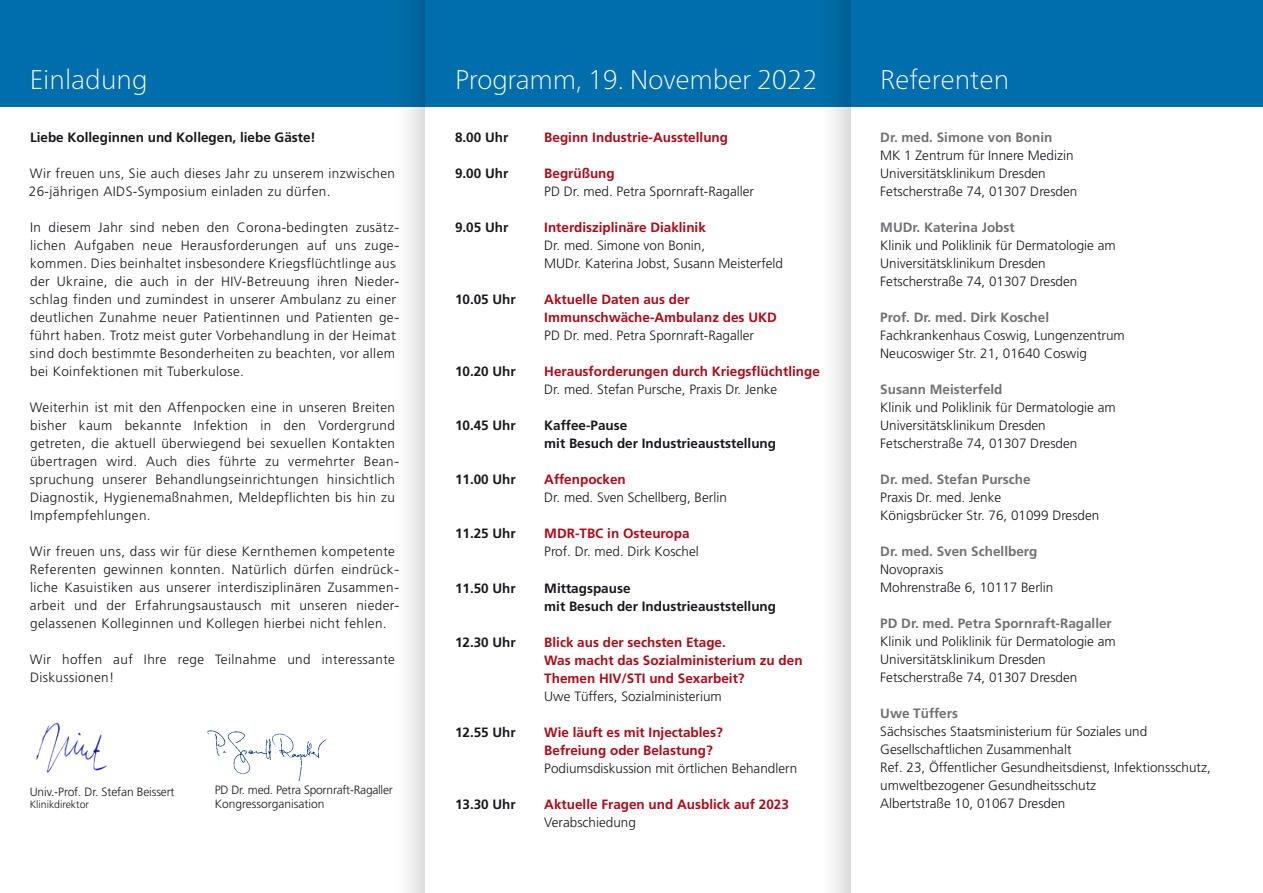
<style>
.page{position:relative;width:1263px;height:893px;background:#fff}
.page>*{position:absolute;margin:0;border:0;box-sizing:border-box;transform-origin:0 0}
.t1{font:100 27px "Frutiger Neue LT Pro";letter-spacing:-.01em;color:#fff}
.t2{font:300 13.5px/18px "Frutiger LT";letter-spacing:.03em;color:#1a171c}
.t3{font:300 13.5px/18px "Frutiger LT";color:#1a171c}
.t4{font:700 13.5px/18px "Frutiger LT";color:#af0917}
.t5{font:700 13.5px/18px "Frutiger LT";color:#1a171c}
.t6{font:700 13.5px "Frutiger LT";color:#707173}
.t7{font:300 12px/14.4px "Frutiger LT";letter-spacing:-.01em;color:#1a171c}
.t8{font:300 10.5px "Frutiger LT";color:#1a171c}
</style>
<div class="page">
<div style="left:0;top:0;width:1263px;height:106px;background:#006eab"></div>
<img style="left:36px;top:722px;width:71px;height:51px">
<img style="left:207px;top:730px;width:120px;height:51px">
<svg style="left:821px;top:0;width:29px;height:893px"></svg>
<svg style="left:395px;top:0;width:30px;height:893px"></svg>
<h1 class="t1" style="left:30px;top:64px;width:119px">Einladung</h1>
<h1 class="t1" style="left:455px;top:64px;width:364px">Programm, 19. November 2022</h1>
<h1 class="t1" style="left:880px;top:64px;width:130px">Referenten</h1>
<p class="t5" style="left:455px;top:128px;width:55px">8.00 Uhr</p>
<p class="t4" style="left:544px;top:128px;width:185px">Beginn Industrie-Ausstellung</p>
<p class="t5" style="left:455px;top:164px;width:55px">9.00 Uhr</p>
<p class="t4" style="left:544px;top:164px;width:72px">Begrüßung</p>
<p class="t3" style="left:544px;top:183px;width:211px">PD Dr. med. Petra Spornraft-Ragaller</p>
<p class="t5" style="left:455px;top:218px;width:55px">9.05 Uhr</p>
<p class="t4" style="left:544px;top:218px;width:163px">Interdisziplinäre Diaklinik</p>
<p class="t3" style="left:544px;top:237px;width:240px">Dr. med. Simone von Bonin,<br>MUDr. Katerina Jobst, Susann Meisterfeld</p>
<p class="t5" style="left:455px;top:291px;width:62px">10.05 Uhr</p>
<p class="t4" style="left:544px;top:291px;width:234px">Aktuelle Daten aus der<br>Immunschwäche-Ambulanz des UKD</p>
<p class="t3" style="left:544px;top:327px;width:211px">PD Dr. med. Petra Spornraft-Ragaller</p>
<p class="t5" style="left:455px;top:363px;width:62px">10.20 Uhr</p>
<p class="t4" style="left:544px;top:363px;width:277px">Herausforderungen durch Kriegsflüchtlinge</p>
<p class="t3" style="left:544px;top:381px;width:235px">Dr. med. Stefan Pursche, Praxis Dr. Jenke</p>
<p class="t5" style="left:455px;top:417px;width:62px">10.45 Uhr</p>
<p class="t5" style="left:544px;top:417px;width:233px">Kaffee-Pause<br>mit Besuch der Industrieauststellung</p>
<p class="t5" style="left:455px;top:471px;width:62px">11.00 Uhr</p>
<p class="t4" style="left:544px;top:471px;width:83px">Affenpocken</p>
<p class="t3" style="left:544px;top:489px;width:184px">Dr. med. Sven Schellberg, Berlin</p>
<p class="t5" style="left:455px;top:525px;width:62px">11.25 Uhr</p>
<p class="t4" style="left:544px;top:525px;width:147px">MDR-TBC in Osteuropa</p>
<p class="t3" style="left:544px;top:543px;width:156px">Prof. Dr. med. Dirk Koschel</p>
<p class="t5" style="left:455px;top:579px;width:62px">11.50 Uhr</p>
<p class="t5" style="left:544px;top:579px;width:233px">Mittagspause<br>mit Besuch der Industrieauststellung</p>
<p class="t5" style="left:455px;top:633px;width:62px">12.30 Uhr</p>
<p class="t4" style="left:544px;top:633px;width:260px">Blick aus der sechsten Etage.<br>Was macht das Sozialministerium zu den<br>Themen HIV/STI und Sexarbeit?</p>
<p class="t3" style="left:544px;top:687px;width:179px">Uwe Tüffers, Sozialministerium</p>
<p class="t5" style="left:455px;top:723px;width:62px">12.55 Uhr</p>
<p class="t4" style="left:544px;top:723px;width:180px">Wie läuft es mit Injectables?<br>Befreiung oder Belastung?</p>
<p class="t3" style="left:544px;top:759px;width:255px">Podiumsdiskussion mit örtlichen Behandlern</p>
<p class="t5" style="left:455px;top:795px;width:62px">13.30 Uhr</p>
<p class="t4" style="left:544px;top:795px;width:246px">Aktuelle Fragen und Ausblick auf 2023</p>
<p class="t3" style="left:544px;top:813px;width:93px">Verabschiedung</p>
<p class="t5" style="left:30px;top:129px;width:287px">Liebe Kolleginnen und Kollegen, liebe Gäste!</p>
<p class="t2" style="left:29px;top:165px;width:368px">Wir freuen uns, Sie auch dieses Jahr zu unserem inzwischen<br>26-jährigen AIDS-Symposium einladen zu dürfen.</p>
<p class="t2" style="left:30px;top:219px;width:370px">In diesem Jahr sind neben den Corona-bedingten zusätz&shy;lichen Aufgaben neue Herausforderungen auf uns zuge&shy;kommen. Dies beinhaltet insbesondere Kriegsflüchtlinge aus der Ukraine, die auch in der HIV-Betreuung ihren Nieder&shy;schlag finden und zumindest in unserer Ambulanz zu einer deutlichen Zunahme neuer Patientinnen und Patienten ge&shy;führt haben. Trotz meist guter Vorbehandlung in der Heimat sind doch bestimmte Besonderheiten zu beachten, vor allem bei Koinfektionen mit Tuberkulose.</p>
<p class="t2" style="left:30px;top:399px;width:370px">Weiterhin ist mit den Affenpocken eine in unseren Breiten bisher kaum bekannte Infektion in den Vordergrund getreten, die aktuell überwiegend bei sexuellen Kontakten übertragen wird. Auch dies führte zu vermehrter Bean&shy;spruchung unserer Behandlungseinrichtungen hinsichtlich Diagnostik, Hygienemaßnahmen, Meldepflichten bis hin zu Impfempfehlungen.</p>
<p class="t2" style="left:30px;top:543px;width:370px">Wir freuen uns, dass wir für diese Kernthemen kompetente Referenten gewinnen konnten. Natürlich dürfen eindrück&shy;liche Kasuistiken aus unserer interdisziplinären Zusammen&shy;arbeit und der Erfahrungsaustausch mit unseren nieder&shy;gelassenen Kolleginnen und Kollegen hierbei nicht fehlen.</p>
<p class="t2" style="left:30px;top:651px;width:367px">Wir hoffen auf Ihre rege Teilnahme und interessante<br>Diskussionen!</p>
<p class="t6" style="left:880px;top:130px;width:174px">Dr. med. Simone von Bonin</p>
<p class="t3" style="left:880px;top:147px;width:199px">MK 1 Zentrum für Innere Medizin<br>Universitätsklinikum Dresden<br>Fetscherstraße 74, 01307 Dresden</p>
<p class="t6" style="left:880px;top:220px;width:136px">MUDr. Katerina Jobst</p>
<p class="t3" style="left:880px;top:237px;width:237px">Klinik und Poliklinik für Dermatologie am<br>Universitätsklinikum Dresden<br>Fetscherstraße 74, 01307 Dresden</p>
<p class="t6" style="left:880px;top:310px;width:170px">Prof. Dr. med. Dirk Koschel</p>
<p class="t3" style="left:880px;top:327px;width:246px">Fachkrankenhaus Coswig, Lungenzentrum<br>Neucoswiger Str. 21, 01640 Coswig</p>
<p class="t6" style="left:880px;top:382px;width:124px">Susann Meisterfeld</p>
<p class="t3" style="left:880px;top:399px;width:237px">Klinik und Poliklinik für Dermatologie am<br>Universitätsklinikum Dresden<br>Fetscherstraße 74, 01307 Dresden</p>
<p class="t6" style="left:880px;top:472px;width:152px">Dr. med. Stefan Pursche</p>
<p class="t3" style="left:880px;top:489px;width:221px">Praxis Dr. med. Jenke<br>Königsbrücker Str. 76, 01099 Dresden</p>
<p class="t6" style="left:880px;top:544px;width:159px">Dr. med. Sven Schellberg</p>
<p class="t3" style="left:880px;top:561px;width:175px">Novopraxis<br>Mohrenstraße 6, 10117 Berlin</p>
<p class="t6" style="left:880px;top:616px;width:233px">PD Dr. med. Petra Spornraft-Ragaller</p>
<p class="t3" style="left:880px;top:633px;width:237px">Klinik und Poliklinik für Dermatologie am<br>Universitätsklinikum Dresden<br>Fetscherstraße 74, 01307 Dresden</p>
<p class="t6" style="left:880px;top:706px;width:79px">Uwe Tüffers</p>
<p class="t3" style="left:880px;top:723px;width:332px">Sächsisches Staatsministerium für Soziales und Gesellschaftlichen Zusammenhalt<br>Ref. 23, Öffentlicher Gesundheitsdienst, Infektionsschutz, umweltbezogener Gesundheitsschutz<br>Albertstraße 10, 01067 Dresden</p>
<p class="t7" style="left:215px;top:783px;width:180px">PD Dr. med. Petra Spornraft-Ragaller<br>Kongressorganisation</p>
<p class="t7" style="left:30px;top:785px;width:146px">Univ.-Prof. Dr. Stefan Beissert</p>
<p class="t8" style="left:30px;top:799px;width:61px">Klinikdirektor</p>
</div>
